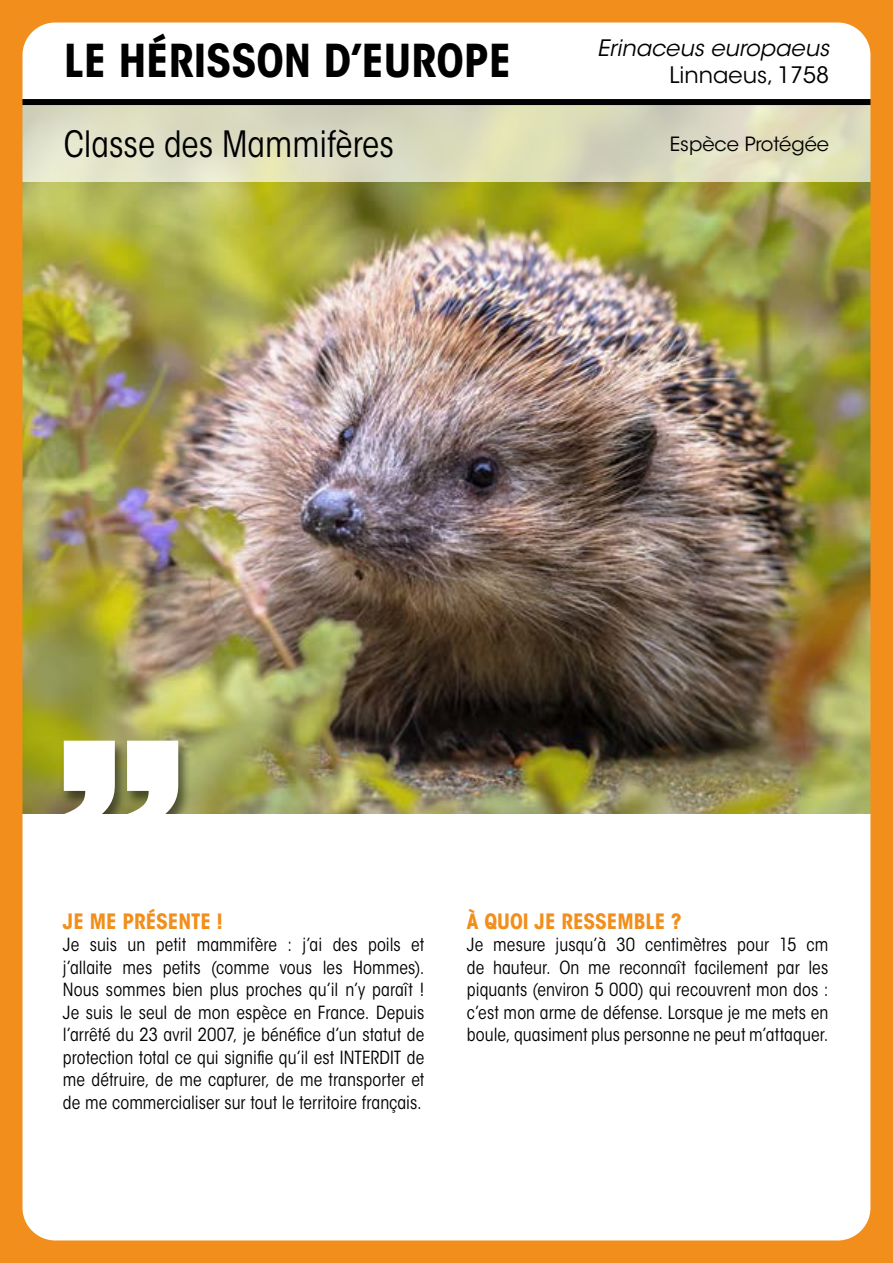
<style>
.page{position:relative;width:893px;height:1263px;background:#fff}
.page>*{position:absolute;margin:0;border:0;box-sizing:border-box;transform-origin:0 0}
.t1{font:700 condensed 45px "ITC Avant Garde Std";color:#000}
.t2{font:condensed 36px "ITC Avant Garde Std";color:#000}
.t3{font:italic 22.5px "ITC Avant Garde Std";color:#000}
.t4{font:22.5px "ITC Avant Garde Std";color:#000}
.t5{font:700 condensed 21px "ITC Avant Garde Std";color:#f28e1b}
.t6{font:19.5px "ITC Avant Garde Std";color:#000}
.t7{font:condensed 18px/22.5px "ITC Avant Garde Std";letter-spacing:.005em;color:#000;text-align:justify}
</style>
<div class="page">
<img style="left:0;top:0;width:893px;height:1263px">
<div style="left:0;top:0;width:893px;height:1263px;border:22px solid #f28e1b;border-radius:44px"></div>
<div style="left:63px;top:913px;width:765px;height:233px;background:#fff"></div>
<h1 class="t1" style="left:64px;top:32px;width:449px">LE HÉRISSON D’EUROPE</h1>
<h2 class="t2" style="left:64px;top:122px;width:332px">Classe des Mammifères</h2>
<p class="t3" style="left:597px;top:34px;width:234px">Erinaceus europaeus</p>
<p class="t4" style="left:670px;top:61px;width:161px">Linnaeus, 1758</p>
<p class="t6" style="left:670px;top:132px;width:161px">Espèce Protégée</p>
<p class="t5" style="left:63px;top:907px;width:161px">JE ME PRÉSENTE !</p>
<p class="t7" style="left:63px;top:933px;width:363px">Je suis un petit mammifère : j’ai des poils et j’allaite mes petits (comme vous les Hommes).<br>Nous sommes bien plus proches qu’il n’y paraît !<br>Je suis le seul de mon espèce en France. Depuis l’arrêté du 23 avril 2007, je bénéfice d’un statut de protection total ce qui signifie qu’il est INTERDIT de me détruire, de me capturer, de me transporter et de me commercialiser sur tout le territoire français.</p>
<p class="t5" style="left:467px;top:907px;width:216px">À QUOI JE RESSEMBLE ?</p>
<p class="t7" style="left:467px;top:933px;width:363px">Je mesure jusqu’à 30 centimètres pour 15 cm de hauteur. On me reconnaît facilement par les piquants (environ 5 000) qui recouvrent mon dos : c’est mon arme de défense. Lorsque je me mets en boule, quasiment plus personne ne peut m’attaquer.</p>
</div>
